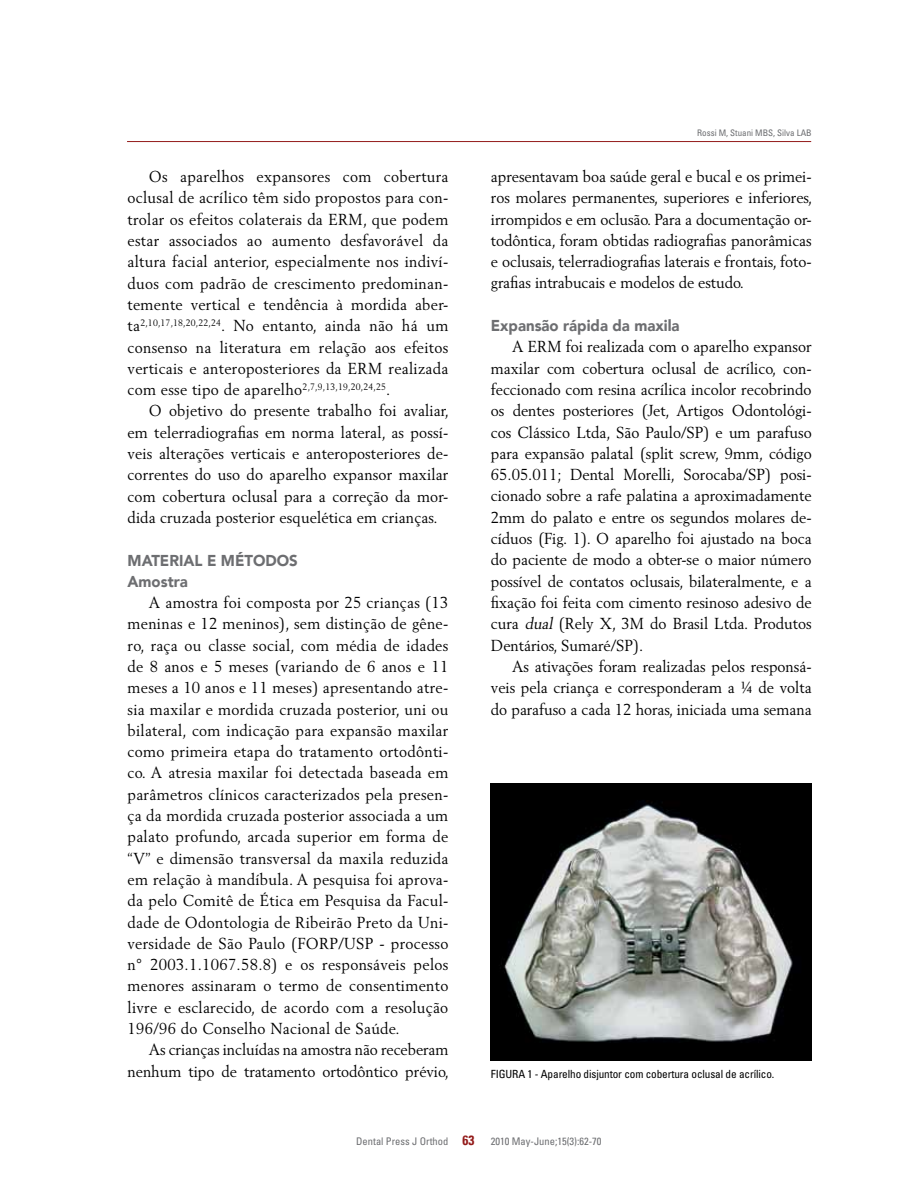
<style>
.page{position:relative;width:918px;height:1188px;background:#fff}
.page>*{position:absolute;margin:0;border:0;box-sizing:border-box;transform-origin:0 0}
.t1{font:15.75px/21.3px "Berling";color:#000;text-align:justify;scale:.95 1}
.t2{font:900 15.75px/21.3px "Avenir LT";color:#6d6e71;scale:.95 1}
.t3{font:condensed 11.25px "Univers";letter-spacing:-.01em;color:#000}
.t4{font:condensed 10.5px "Univers";color:#6d6e71}
.t5{font:condensed 9px "Univers";color:#6d6e71}
.s1{font-style:italic}
.s2{font-weight:700;font-size:13.5px;color:#931b1a}
</style>
<div class="page">
<img style="left:491px;top:783px;width:321px;height:277px">
<hr style="left:127px;top:141px;width:684px;height:1px;background:#931b1a">
<p class="t1" style="left:128px;top:166px;width:339px;text-indent:21px">Os aparelhos expansores com cobertura oclusal de acrílico têm sido propostos para con&shy;trolar os efeitos colaterais da ERM, que podem estar associados ao aumento desfavorável da altura facial anterior, especialmente nos indiví&shy;duos com padrão de crescimento predominan&shy;temente vertical e tendência à mordida aber&shy;ta<sup>2,10,17,18,20,22,24</sup>. No entanto, ainda não há um consenso na literatura em relação aos efeitos verticais e anteroposteriores da ERM realizada com esse tipo de aparelho<sup>2,7,9,13,19,20,24,25</sup>.</p>
<p class="t1" style="left:128px;top:400px;width:340px;text-indent:21px">O objetivo do presente trabalho foi avaliar, em telerradiografias em norma lateral, as possí&shy;veis alterações verticais e anteroposteriores de&shy;correntes do uso do aparelho expansor maxilar com cobertura oclusal para a correção da mor&shy;dida cruzada posterior esquelética em crianças.</p>
<p class="t2" style="left:128px;top:549px;width:181px">MATERIAL E MÉTODOS<br>Amostra</p>
<p class="t1" style="left:128px;top:592px;width:339px;text-indent:21px">A amostra foi composta por 25 crianças (13 meninas e 12 meninos), sem distinção de gêne&shy;ro, raça ou classe social, com média de idades de 8 anos e 5 meses (variando de 6 anos e 11 meses a 10 anos e 11 meses) apresentando atre&shy;sia maxilar e mordida cruzada posterior, uni ou bilateral, com indicação para expansão maxilar como primeira etapa do tratamento ortodônti&shy;co. A atresia maxilar foi detectada baseada em parâmetros clínicos caracterizados pela presen&shy;ça da mordida cruzada posterior associada a um palato profundo, arcada superior em forma de “V” e dimensão transversal da maxila reduzida em relação à mandíbula. A pesquisa foi aprova&shy;da pelo Comitê de Ética em Pesquisa da Facul&shy;dade de Odontologia de Ribeirão Preto da Uni&shy;versidade de São Paulo (FORP/USP - processo n° 2003.1.1067.58.8) e os responsáveis pelos menores assinaram o termo de consentimento livre e esclarecido, de acordo com a resolução 196/96 do Conselho Nacional de Saúde.</p>
<p class="t1" style="left:128px;top:1039px;width:340px;text-align:right">As crianças incluídas na amostra não receberam nenhum tipo de tratamento ortodôntico prévio,</p>
<p class="t5" style="left:697px;top:128px;width:116px">Rossi M, Stuani MBS, Silva LAB</p>
<p class="t1" style="left:491px;top:166px;width:340px">apresentavam boa saúde geral e bucal e os primei&shy;ros molares permanentes, superiores e inferiores, irrompidos e em oclusão. Para a documentação or&shy;todôntica, foram obtidas radiografias panorâmicas e oclusais, telerradiografias laterais e frontais, foto&shy;grafias intrabucais e modelos de estudo.</p>
<p class="t2" style="left:491px;top:315px;width:200px">Expansão rápida da maxila</p>
<p class="t1" style="left:491px;top:336px;width:339px;text-indent:21px">A ERM foi realizada com o aparelho expansor maxilar com cobertura oclusal de acrílico, con&shy;feccionado com resina acrílica incolor recobrindo os dentes posteriores (Jet, Artigos Odontológi&shy;cos Clássico Ltda, São Paulo/SP) e um parafuso para expansão palatal (split screw, 9mm, código 65.05.011; Dental Morelli, Sorocaba/SP) posi&shy;cionado sobre a rafe palatina a aproximadamente 2mm do palato e entre os segundos molares de&shy;cíduos (Fig. 1). O aparelho foi ajustado na boca do paciente de modo a obter-se o maior número possível de contatos oclusais, bilateralmente, e a fixação foi feita com cimento resinoso adesivo de cura <span class="s1">dual</span> (Rely X, 3M do Brasil Ltda. Produtos Dentários, Sumaré/SP).</p>
<p class="t1" style="left:491px;top:656px;width:339px;text-indent:21px">As ativações foram realizadas pelos responsá&shy;veis pela criança e corresponderam a ¼ de volta do parafuso a cada 12 horas, iniciada uma semana</p>
<p class="t3" style="left:491px;top:1067px;width:285px">FIGURA 1 - Aparelho disjuntor com cobertura oclusal de acrílico.</p>
<p class="t4" style="left:356px;top:1134px;width:247px">Dental Press J Orthod <span class="s2">63</span> 2010 May-June;15(3):62-70</p>
</div>
